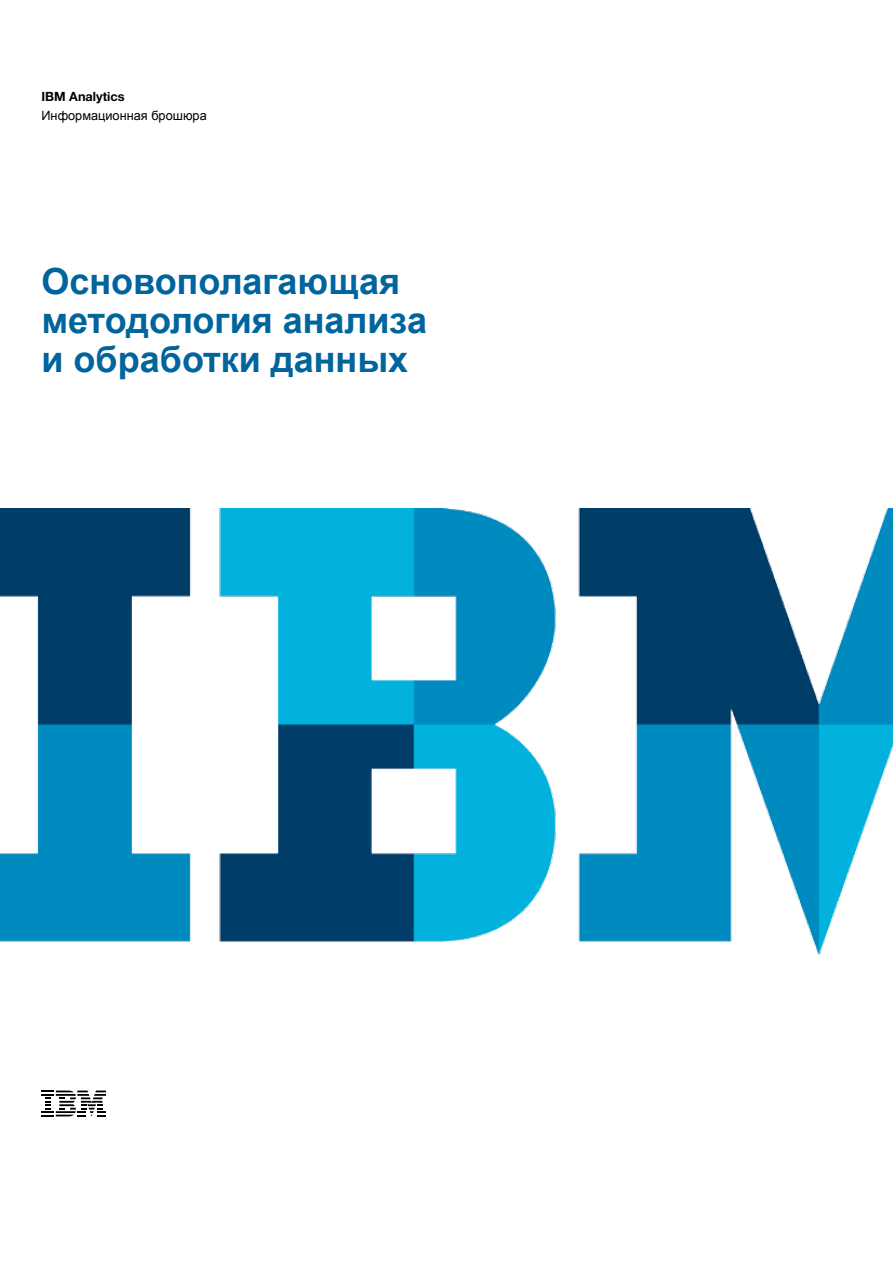
<style>
.page{position:relative;width:893px;height:1263px;background:#fff}
.page>*{position:absolute;margin:0;border:0;box-sizing:border-box;transform-origin:0 0}
.t1{font:700 36px/39px "Arial";color:#00649d}
.t2{font:12.75px "Arial";color:#000}
.t3{font:700 12.75px "Helvetica Neue LT Pro";color:#000}
</style>
<div class="page">
<img style="left:0;top:508px;width:893px;height:446px">
<svg style="left:41px;top:1090px;width:65px;height:26px"></svg>
<p class="t3" style="left:41px;top:88px;width:85px">IBM Analytics</p>
<p class="t2" style="left:41px;top:107px;width:167px">Информационная брошюра</p>
<p class="t1" style="left:41px;top:263px;width:387px">Основополагающая методология анализа и обработки данных</p>
</div>
